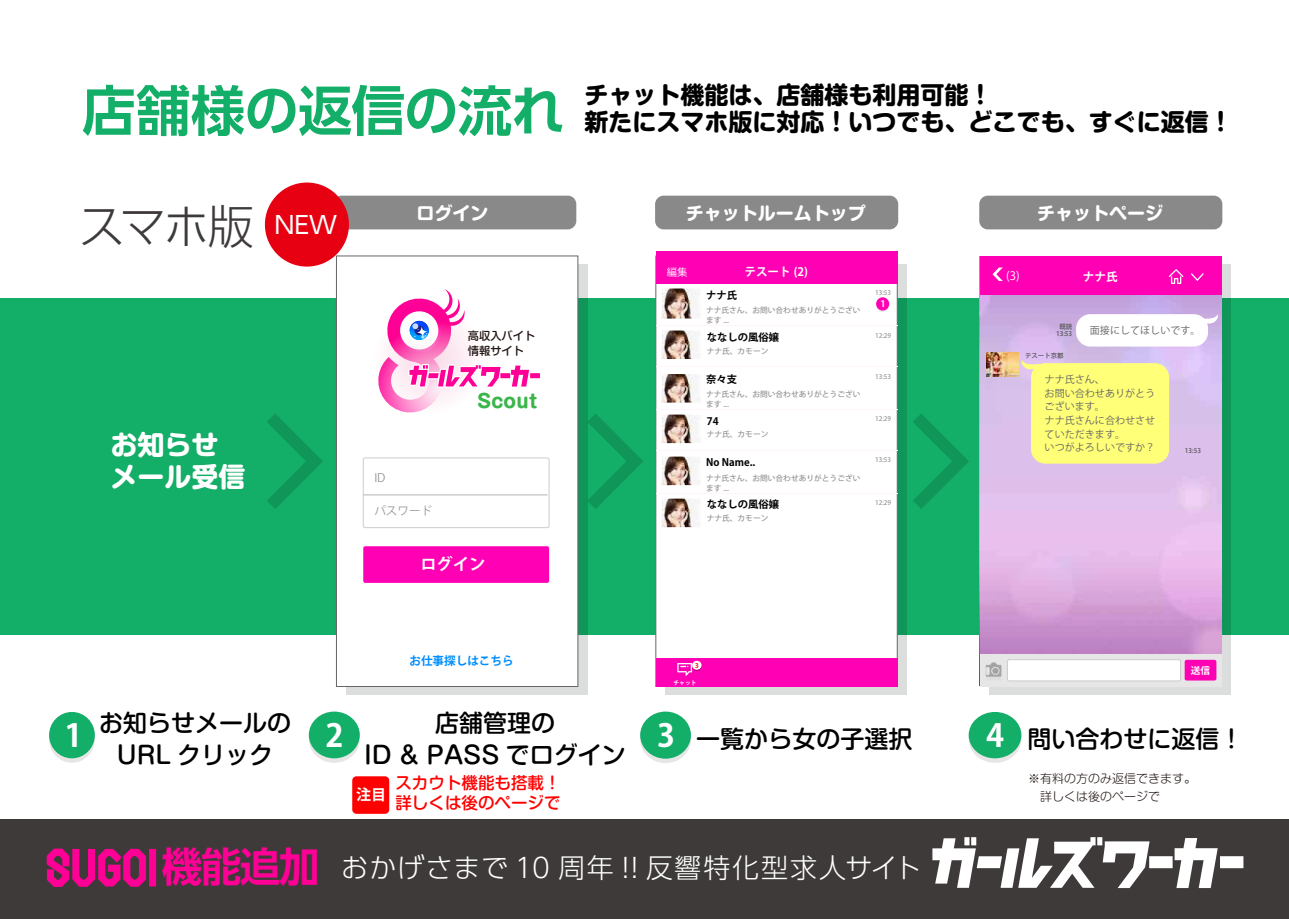
<style>
.page{position:relative;width:1289px;height:919px;background:#fff}
.page>*{position:absolute;margin:0;border:0;box-sizing:border-box;transform-origin:0 0}
.t1{font:700 54px "UD Shin Go Pro De";letter-spacing:-.01em;color:#13ae67}
.t2{font:300 46.5px "UD Shin Go Pro";color:#3e3a39}
.t3{font:700 31.5px "Koz Go Pr 6 N";color:#fff}
.t4{font:300 27px "UD Shin Go Pro";letter-spacing:.035em;color:#fff}
.t5{font:700 27px/31.5px "Shin M Go Pro";color:#fff}
.t6{font:24.15px "UD Shin Go Pro";color:#fff}
.t7{font:500 24px/31.5px "Shin M Go Pro";color:#000;text-align:center}
.t8{font:700 24px "Shin M Go Pro";color:#000}
.t9{font:700 18.3px "Shin M Go Pro";color:#39b54a}
.t10{font:700 18px "Shin M Go Pro";color:#fff}
.t11{font:500 16.5px/19.5px "Shin M Go Pro";color:#f00}
.t12{font:700 16.2px "Koz Go Pr 6 N";color:#fff}
.t13{font:700 15px "Koz Go Pr 6 N";color:#fff}
.t14{font:300 12px "Shin M Go Pro";color:#231815}
.t15{font:700 11.55px "Koz Go Pr 6 N";color:#fff}
.t16{font:700 11.55px "Koz Go Pr 6 N";color:#008eff}
.t17{font:11.55px "Koz Go Pr 6 N";color:#999}
.t18{font:11.55px "Koz Go Pr 6 N";color:#fff}
.t19{font:500 11.25px/14.9px "Shin M Go Pro";color:#231815}
.t20{font:700 10.35px "Koz Go Pr 6 N";color:#000}
.t21{font:10.35px "Koz Go Pr 6 N";color:#fff}
.t22{font:10.05px/13.6px "Koz Go Pr 6 N";color:#646464}
.t23{font:700 9.6px "Koz Go Pr 6 N";color:#fff}
.t24{font:700 9px "Koz Go Pr 6 N";color:#fff}
.t25{font:500 7.65px/10.4px "Koz Go Pr 6 N";color:#969696}
.t26{font:500 6.45px "Koz Go Pr 6 N";color:#969696}
.t27{font:500 6.45px/7.1px "Koz Go Pr 6 N";color:#505050;text-align:center}
.t28{font:700 6.45px "Koz Go Pr 6 N";color:#f00}
.t29{font:700 5.85px "Koz Go Pr 6 N";color:#fff}
.s1{font-family:"UD Shin Go Pro De";font-weight:700;font-size:40.5px;color:#ff0096}
</style>
<div class="page">
<div style="left:0;top:298px;width:1288px;height:336px;background:#13ae67"></div>
<div style="left:0;top:819px;width:1288px;height:99px;background:#3e3a39"></div>
<svg style="left:932px;top:837px;width:311px;height:51px"></svg>
<svg style="left:47px;top:848px;width:99px;height:38px"></svg>
<div style="left:149px;top:852px;width:7px;height:30px;background:#ff0096"></div>
<div style="left:333px;top:196px;width:243px;height:33px;background:#898989;border-radius:9px"></div>
<div style="left:655px;top:196px;width:243px;height:33px;background:#898989;border-radius:9px"></div>
<div style="left:979px;top:196px;width:243px;height:33px;background:#898989;border-radius:9px"></div>
<svg style="left:346px;top:265px;width:242px;height:429px;background:#6ab090"></svg>
<svg style="left:665px;top:265px;width:242px;height:429px;background:#6cb092"></svg>
<svg style="left:988px;top:264px;width:242px;height:430px;background:#7cb89f"></svg>
<div style="left:336px;top:255px;width:242px;height:431px;background:#fff;border:1px solid #666"></div>
<div style="left:655px;top:255px;width:242px;height:431px;background:#fff;border:1px solid #666"></div>
<svg style="left:378px;top:289px;width:162px;height:123px"></svg>
<div style="left:363px;top:457px;width:186px;height:71px;border:1px solid #ccc;border-radius:2px"></div>
<div style="left:363px;top:546px;width:186px;height:37px;background:#ff00b4;border-radius:2px"></div>
<svg style="left:979px;top:295px;width:242px;height:359px;background:#d9b2e4"></svg>
<div style="left:979px;top:256px;width:242px;height:39px;background:#ff00b4"></div>
<div style="left:979px;top:654px;width:242px;height:32px;background:#e6e6e6"></div>
<img style="left:986px;top:352px;width:32px;height:24px">
<svg style="left:1019px;top:360px;width:22px;height:12px"></svg>
<svg style="left:1197px;top:314px;width:23px;height:12px"></svg>
<svg style="left:992px;top:267px;width:10px;height:14px"></svg>
<svg style="left:1191px;top:273px;width:12px;height:8px"></svg>
<div style="left:1184px;top:659px;width:32px;height:21px;background:#ff00b4;border-radius:2px"></div>
<div style="left:1007px;top:659px;width:173px;height:22px;background:#fff;border-radius:2px"></div>
<div style="left:1007px;top:659px;width:173px;height:22px;border:1px solid #ccc;border-radius:2px"></div>
<img style="left:985px;top:662px;width:17px;height:17px">
<svg style="left:1169px;top:269px;width:14px;height:15px"></svg>
<hr style="left:363px;top:494px;width:184px;height:1px;background:#ccc">
<div style="left:655px;top:251px;width:242px;height:32px;background:#ff00b4"></div>
<svg style="left:876px;top:298px;width:13px;height:14px"></svg>
<div style="left:876px;top:297px;width:13px;height:13px;background:#ff00b4;border-radius:50%"></div>
<hr style="left:655px;top:325px;width:242px;height:1px;background:#fff5fa">
<hr style="left:655px;top:366px;width:242px;height:1px;background:#fff5fa">
<hr style="left:655px;top:450px;width:242px;height:1px;background:#fff5fa">
<img style="left:661px;top:288px;width:39px;height:30px">
<img style="left:661px;top:330px;width:39px;height:29px">
<hr style="left:655px;top:409px;width:242px;height:1px;background:#fff5fa">
<img style="left:661px;top:374px;width:39px;height:28px">
<img style="left:661px;top:414px;width:39px;height:29px">
<hr style="left:655px;top:492px;width:242px;height:1px;background:#fff5fa">
<img style="left:661px;top:456px;width:39px;height:29px">
<img style="left:661px;top:498px;width:39px;height:29px">
<div style="left:656px;top:658px;width:241px;height:29px;background:#ff00b4"></div>
<svg style="left:677px;top:663px;width:15px;height:12px"></svg>
<svg style="left:692px;top:662px;width:9px;height:9px"></svg>
<div style="left:692px;top:660px;width:9px;height:9px;background:#fff;border-radius:4px"></div>
<svg style="left:267px;top:414px;width:56px;height:95px"></svg>
<svg style="left:587px;top:413px;width:56px;height:96px"></svg>
<svg style="left:913px;top:414px;width:56px;height:95px"></svg>
<div style="left:352px;top:776px;width:37px;height:37px;background:#f00;border-radius:4px"></div>
<div style="left:1031px;top:363px;width:138px;height:100px;background:#ffff78;border-radius:14px"></div>
<div style="left:1076px;top:314px;width:131px;height:32px;background:#fff;border-radius:14px"></div>
<svg style="left:49px;top:716px;width:46px;height:46px"></svg>
<div style="left:49px;top:712px;width:46px;height:46px;background:#13ae67;border-radius:50%"></div>
<svg style="left:309px;top:716px;width:51px;height:46px"></svg>
<div style="left:309px;top:711px;width:51px;height:47px;background:#13ae67;border-radius:50%"></div>
<svg style="left:640px;top:716px;width:51px;height:47px"></svg>
<div style="left:640px;top:711px;width:51px;height:47px;background:#13ae67;border-radius:50%"></div>
<svg style="left:968px;top:716px;width:53px;height:46px"></svg>
<div style="left:968px;top:712px;width:53px;height:46px;background:#13ae67;border-radius:50%"></div>
<div style="left:265px;top:182px;width:84px;height:84px;background:#e60012;border-radius:50%"></div>
<h1 class="t1" style="left:82px;top:67px;width:485px">店舗様の返信の流れ</h1>
<h3 class="t8" style="left:584px;top:75px;width:409px">チャット機能は、店舗様も利用可能！</h3>
<h3 class="t8" style="left:584px;top:102px;width:649px">新たにスマホ版に対応！いつでも、どこでも、すぐに返信！</h3>
<h2 class="t2" style="left:79px;top:188px;width:177px">スマホ版</h2>
<h3 class="t10" style="left:416px;top:199px;width:73px">ログイン</h3>
<h3 class="t10" style="left:686px;top:199px;width:181px">チャットルームトップ</h3>
<h3 class="t10" style="left:1037px;top:199px;width:127px">チャットページ</h3>
<h3 class="t6" style="left:274px;top:205px;width:64px">NEW</h3>
<h3 class="t5" style="left:110px;top:425px;width:136px">お知らせメール受信</h3>
<h3 class="t19" style="left:468px;top:327px;width:69px">高収入バイト情報サイト</h3>
<h3 class="t17" style="left:374px;top:471px;width:13px">ID</h3>
<h3 class="t17" style="left:374px;top:504px;width:59px">パスワード</h3>
<h3 class="t9" style="left:477px;top:386px;width:62px">SCOUT</h3>
<h3 class="t12" style="left:420px;top:555px;width:67px">ログイン</h3>
<h3 class="t16" style="left:409px;top:654px;width:106px">お仕事探しはこちら</h3>
<h3 class="t21" style="left:666px;top:266px;width:22px">編集</h3>
<h3 class="t15" style="left:744px;top:265px;width:65px">テスート (2)</h3>
<h3 class="t20" style="left:706px;top:289px;width:32px">ナナ氏</h3>
<h3 class="t20" style="left:707px;top:331px;width:74px">ななしの風俗嬢</h3>
<p class="t25" style="left:706px;top:305px;width:156px">ナナ氏さん、お問い合わせありがとうございます ...</p>
<p class="t25" style="left:706px;top:346px;width:63px">ナナ氏、カモーン</p>
<h3 class="t20" style="left:706px;top:373px;width:32px">奈々支</h3>
<h3 class="t20" style="left:707px;top:415px;width:13px">74</h3>
<p class="t25" style="left:706px;top:389px;width:156px">ナナ氏さん、お問い合わせありがとうございます ...</p>
<p class="t25" style="left:706px;top:429px;width:63px">ナナ氏、カモーン</p>
<h3 class="t20" style="left:706px;top:457px;width:51px">No Name..</h3>
<h3 class="t20" style="left:707px;top:498px;width:74px">ななしの風俗嬢</h3>
<p class="t25" style="left:706px;top:472px;width:156px">ナナ氏さん、お問い合わせありがとうございます ...</p>
<p class="t25" style="left:706px;top:513px;width:63px">ナナ氏、カモーン</p>
<p class="t26" style="left:875px;top:289px;width:18px">13:53</p>
<p class="t26" style="left:875px;top:331px;width:18px">12:29</p>
<p class="t24" style="left:880px;top:299px;width:7px">1</p>
<p class="t26" style="left:875px;top:373px;width:18px">13:53</p>
<p class="t26" style="left:875px;top:415px;width:18px">12:29</p>
<p class="t26" style="left:875px;top:456px;width:18px">13:53</p>
<p class="t26" style="left:875px;top:499px;width:18px">12:29</p>
<p class="t28" style="left:695px;top:661px;width:5px">3</p>
<p class="t29" style="left:673px;top:679px;width:25px">チャット</p>
<h3 class="t18" style="left:1006px;top:269px;width:15px">(3)</h3>
<h3 class="t15" style="left:1082px;top:270px;width:36px">ナナ氏</h3>
<p class="t27" style="left:1056px;top:323px;width:18px">既読<br>13:53</p>
<p class="t27" style="left:1025px;top:352px;width:40px">テスート京都</p>
<h3 class="t22" style="left:1089px;top:324px;width:112px">面接にしてほしいです。</h3>
<h3 class="t22" style="left:1044px;top:373px;width:112px">ナナ氏さん、<br>お問い合わせありがとうございます。<br>ナナ氏さんに合わせさせていただきます。<br>いつがよろしいですか？</h3>
<p class="t27" style="left:1184px;top:447px;width:18px">13:53</p>
<p class="t23" style="left:1190px;top:665px;width:21px">送信</p>
<h3 class="t7" style="left:364px;top:704px;width:263px">店舗管理の<br>ID &amp; PASS でログイン</h3>
<h3 class="t7" style="left:99px;top:704px;width:193px">お知らせメールの<br>URL クリック</h3>
<h3 class="t3" style="left:64px;top:717px;width:20px">1</h3>
<h3 class="t3" style="left:325px;top:717px;width:20px">2</h3>
<h3 class="t3" style="left:657px;top:717px;width:20px">3</h3>
<h3 class="t3" style="left:986px;top:717px;width:20px">4</h3>
<h3 class="t7" style="left:696px;top:720px;width:218px">一覧から女の子選択</h3>
<h3 class="t7" style="left:1027px;top:720px;width:217px">問い合わせに返信！</h3>
<h3 class="t11" style="left:395px;top:771px;width:166px">スカウト機能も搭載！詳しくは後のページで</h3>
<h3 class="t14" style="left:1028px;top:768px;width:169px">※有料の方のみ返信できます。</h3>
<h3 class="t13" style="left:356px;top:786px;width:31px">注目</h3>
<h3 class="t14" style="left:1028px;top:786px;width:133px">　詳しくは後のページで</h3>
<h3 class="t4" style="left:162px;top:845px;width:761px"><span class="s1">機能追加</span> おかげさまで 10 周年 !! 反響特化型求人サイト</h3>
</div>
